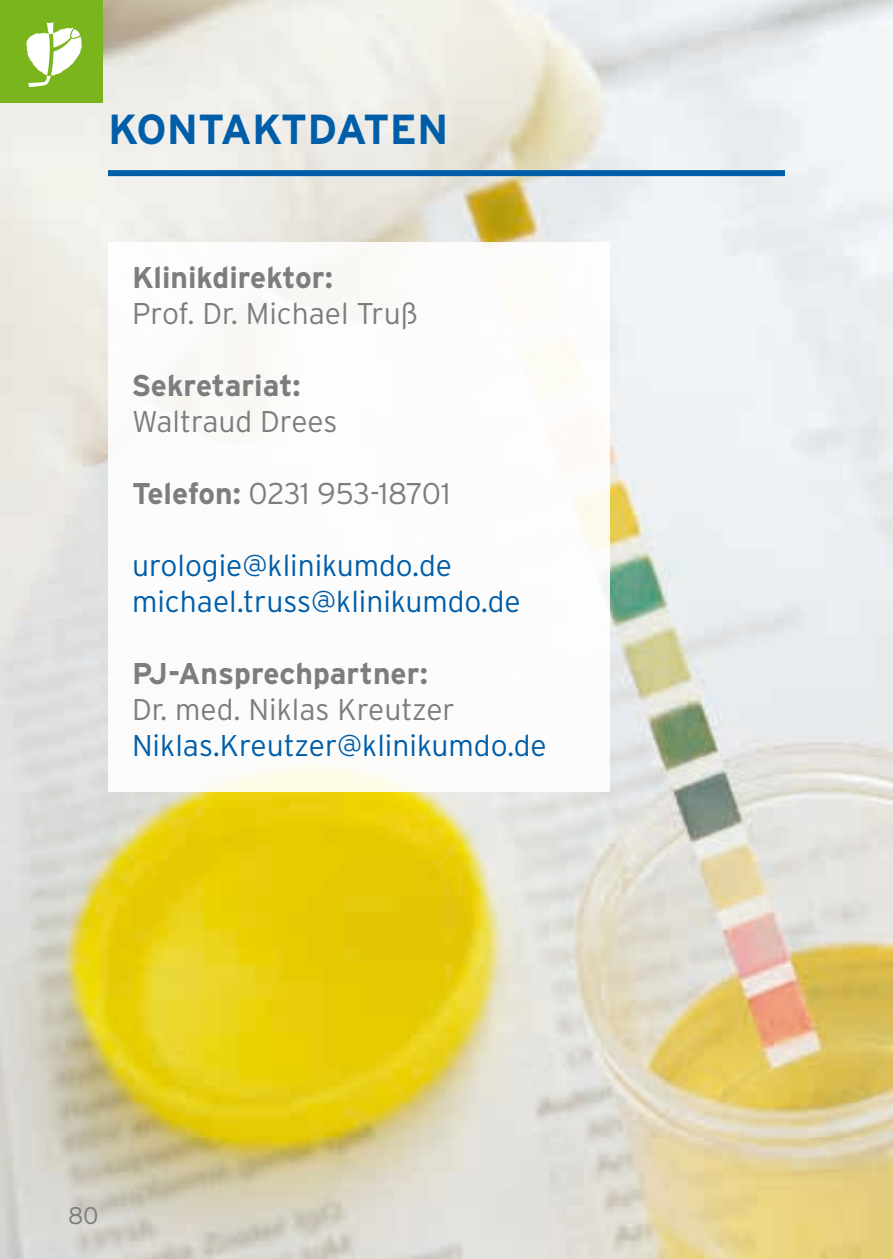
<style>
.page{position:relative;width:893px;height:1259px;background:#fff}
.page>*{position:absolute;margin:0;border:0;box-sizing:border-box;transform-origin:0 0}
.t1{font:700 42px "Interstate";color:#005da8}
.t2{font:300 30px/36px "Interstate";color:#005da8}
.t3{font:300 30px "Interstate";color:#7c7d7f}
.t4{font:700 30px "Interstate";color:#7c7d7f}
.t5{font:300 30px "Interstate";letter-spacing:-.02em;color:#7c7d7f}
.t6{font:300 24px "Interstate";color:#7c7d7f}
.s1{font-weight:700}
</style>
<div class="page">
<img style="left:0;top:0;width:893px;height:1259px">
<div style="left:108px;top:170px;width:677px;height:6px;background:#005da8"></div>
<div style="left:108px;top:242px;width:502px;height:550px;background:#fff"></div>
<div style="left:0;top:0;width:102px;height:102px;background:#7ab51d"></div>
<svg style="left:26px;top:22px;width:56px;height:65px"></svg>
<h1 class="t1" style="left:108px;top:104px;width:342px">KONTAKTDATEN</h1>
<p class="t4" style="left:132px;top:259px;width:203px">Klinikdirektor:</p>
<p class="t3" style="left:132px;top:297px;width:287px">Prof. Dr. Michael Truß</p>
<p class="t4" style="left:131px;top:367px;width:171px">Sekretariat:</p>
<p class="t3" style="left:132px;top:405px;width:207px">Waltraud Drees</p>
<p class="t5" style="left:132px;top:477px;width:320px"><span class="s1">Telefon:</span> 0231 953-18701</p>
<p class="t2" style="left:132px;top:547px;width:390px">urologie@klinikumdo.de michael.truss@klinikumdo.de</p>
<p class="t4" style="left:132px;top:655px;width:298px">PJ-Ansprechpartner:</p>
<p class="t3" style="left:132px;top:693px;width:324px">Dr. med. Niklas Kreutzer</p>
<p class="t2" style="left:132px;top:727px;width:416px">Niklas.Kreutzer@klinikumdo.de</p>
<p class="t6" style="left:68px;top:1202px;width:32px">80</p>
</div>
